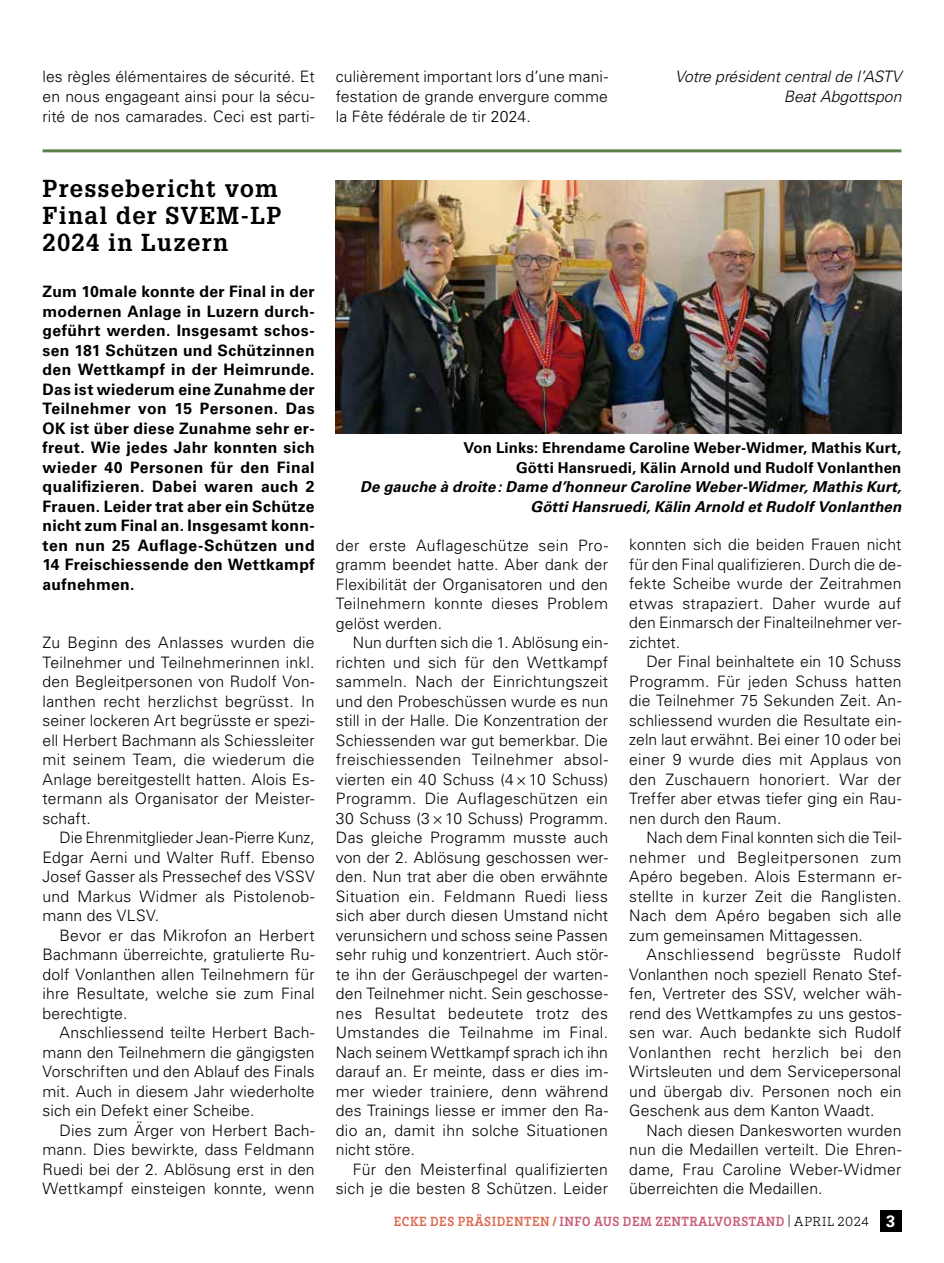
<style>
.page{position:relative;width:944px;height:1263px;background:#fff}
.page>*{position:absolute;margin:0;border:0;box-sizing:border-box;transform-origin:0 0}
.t1{font:700 24px/27px "Glypha LT Std";letter-spacing:.05em;color:#000}
.t2{font:300 15.75px/19.5px "Univers LT Std";letter-spacing:.01em;color:#000;text-align:justify}
.t3{font:700 15.75px/19.5px "Univers LT Std";letter-spacing:.025em;color:#000;text-align:justify}
.t4{font:italic 300 15.75px/19.5px "Univers LT Std";color:#000;text-align:right}
.t5{font:italic 700 15px/19.5px "Univers LT Std";letter-spacing:.01em;color:#000;text-align:right}
.t6{font:700 15px/19.5px "Univers LT Std";letter-spacing:.01em;color:#000;text-align:right}
.t7{font:700 13.65px "Brix Slab";letter-spacing:.045em;color:#c85d75;scale:.93 1}
.s1{color:#dd6a51}
.s2{font-weight:300;font-size:13.5px;color:#000}
.s3{font-family:"Univers LT Std";font-size:16.5px;color:#fff}
</style>
<div class="page">
<div style="left:880px;top:1210px;width:21px;height:21px;background:#000"></div>
<hr style="left:43px;top:149px;width:858px;height:3px;background:#5e8149">
<img style="left:336px;top:180px;width:565px;height:253px">
<p class="t2" style="left:43px;top:67px;width:274px">les règles élémentaires de sécurité. Et en nous engageant ainsi pour la sécu&shy;rité de nos camarades. Ceci est parti-</p>
<p class="t2" style="left:336px;top:67px;width:274px">culièrement important lors d’une mani&shy;festation de grande envergure comme la Fête fédérale de tir 2024.</p>
<p class="t4" style="left:675px;top:67px;width:228px">Votre président central de l’ASTV<br>Beat Abgottspon</p>
<h1 class="t1" style="left:43px;top:175px;width:240px">Pressebericht vom<br>Final der SVEM-LP<br>2024 in Luzern</h1>
<p class="t3" style="left:43px;top:282px;width:274px">Zum 10male konnte der Final in der modernen Anlage in Luzern durch&shy;geführt werden. Insgesamt schos&shy;sen 181 Schützen und Schützinnen den Wettkampf in der Heimrunde.<br>Das ist wiederum eine Zunahme der Teilnehmer von 15 Personen. Das OK ist über diese Zunahme sehr er&shy;freut. Wie jedes Jahr konnten sich wieder 40 Personen für den Final qualifizieren. Dabei waren auch 2<br>Frauen. Leider trat aber ein Schütze nicht zum Final an. Insgesamt konn&shy;ten nun 25 Auflage-Schützen und 14 Freischiessende den Wettkampf aufnehmen.</p>
<p class="t2" style="left:43px;top:633px;width:274px">Zu Beginn des Anlasses wurden die Teilnehmer und Teilnehmerinnen inkl. den Begleitpersonen von Rudolf Von&shy;lanthen recht herzlichst begrüsst. In seiner lockeren Art begrüsste er spezi&shy;ell Herbert Bachmann als Schiessleiter mit seinem Team, die wiederum die Anlage bereitgestellt hatten. Alois Es&shy;termann als Organisator der Meister&shy;schaft.</p>
<p class="t2" style="left:43px;top:828px;width:274px;text-indent:17px">Die Ehrenmitglieder Jean-Pierre Kunz, Edgar Aerni und Walter Ruff. Ebenso Josef Gasser als Pressechef des VSSV und Markus Widmer als Pistolenob&shy;mann des VLSV.</p>
<p class="t2" style="left:43px;top:925px;width:274px;text-indent:17px">Bevor er das Mikrofon an Herbert Bachmann überreichte, gratulierte Ru&shy;dolf Vonlanthen allen Teilnehmern für ihre Resultate, welche sie zum Final berechtigte.</p>
<p class="t2" style="left:43px;top:1023px;width:274px;text-indent:17px">Anschliessend teilte Herbert Bach&shy;mann den Teilnehmern die gängigsten Vorschriften und den Ablauf des Finals mit. Auch in diesem Jahr wiederholte sich ein Defekt einer Scheibe.</p>
<p class="t2" style="left:43px;top:1120px;width:274px;text-indent:17px">Dies zum Ärger von Herbert Bach&shy;mann. Dies bewirkte, dass Feldmann Ruedi bei der 2. Ablösung erst in den Wettkampf einsteigen konnte, wenn</p>
<p class="t6" style="left:463px;top:438px;width:439px">Von Links: Ehrendame Caroline Weber-Widmer, Mathis Kurt,<br>Götti Hansruedi, Kälin Arnold und Rudolf Vonlanthen</p>
<p class="t5" style="left:360px;top:477px;width:543px">De gauche à droite: Dame d’honneur Caroline Weber-Widmer, Mathis Kurt,<br>Götti Hansruedi, Kälin Arnold et Rudolf Vonlanthen</p>
<p class="t2" style="left:336px;top:535px;width:274px">der erste Auflageschütze sein Pro&shy;gramm beendet hatte. Aber dank der Flexibilität der Organisatoren und den Teilnehmern konnte dieses Problem gelöst werden.</p>
<p class="t2" style="left:336px;top:633px;width:274px;text-indent:17px">Nun durften sich die 1. Ablösung ein&shy;richten und sich für den Wettkampf sammeln. Nach der Einrichtungszeit und den Probeschüssen wurde es nun still in der Halle. Die Konzentration der Schiessenden war gut bemerkbar. Die freischiessenden Teilnehmer absol&shy;vierten ein 40 Schuss (4×10 Schuss)<br>Programm. Die Auflageschützen ein 30 Schuss (3×10 Schuss) Programm.<br>Das gleiche Programm musste auch von der 2. Ablösung geschossen wer&shy;den. Nun trat aber die oben erwähnte Situation ein. Feldmann Ruedi liess sich aber durch diesen Umstand nicht verunsichern und schoss seine Passen sehr ruhig und konzentriert. Auch stör&shy;te ihn der Geräuschpegel der warten&shy;den Teilnehmer nicht. Sein geschosse&shy;nes Resultat bedeutete trotz des Umstandes die Teilnahme im Final.<br>Nach seinem Wettkampf sprach ich ihn darauf an. Er meinte, dass er dies im&shy;mer wieder trainiere, denn während des Trainings liesse er immer den Ra&shy;dio an, damit ihn solche Situationen nicht störe.</p>
<p class="t2" style="left:336px;top:1159px;width:274px;text-align:right">Für den Meisterfinal qualifizierten sich je die besten 8 Schützen. Leider</p>
<p class="t2" style="left:629px;top:535px;width:274px">konnten sich die beiden Frauen nicht für den Final qualifizieren. Durch die de&shy;fekte Scheibe wurde der Zeitrahmen etwas strapaziert. Daher wurde auf den Einmarsch der Finalteilnehmer ver&shy;zichtet.</p>
<p class="t2" style="left:629px;top:652px;width:274px;text-indent:17px">Der Final beinhaltete ein 10 Schuss Programm. Für jeden Schuss hatten die Teilnehmer 75 Sekunden Zeit. An&shy;schliessend wurden die Resultate ein&shy;zeln laut erwähnt. Bei einer 10 oder bei einer 9 wurde dies mit Applaus von den Zuschauern honoriert. War der Treffer aber etwas tiefer ging ein Rau&shy;nen durch den Raum.</p>
<p class="t2" style="left:629px;top:828px;width:274px;text-indent:17px">Nach dem Final konnten sich die Teil&shy;nehmer und Begleitpersonen zum Apéro begeben. Alois Estermann er&shy;stellte in kurzer Zeit die Ranglisten.<br>Nach dem Apéro begaben sich alle zum gemeinsamen Mittagessen.</p>
<p class="t2" style="left:629px;top:945px;width:274px;text-indent:17px">Anschliessend begrüsste Rudolf Vonlanthen noch speziell Renato Stef&shy;fen, Vertreter des SSV, welcher wäh&shy;rend des Wettkampfes zu uns gestos&shy;sen war. Auch bedankte sich Rudolf Vonlanthen recht herzlich bei den Wirtsleuten und dem Servicepersonal und übergab div. Personen noch ein Geschenk aus dem Kanton Waadt.</p>
<p class="t2" style="left:629px;top:1120px;width:274px;text-indent:17px">Nach diesen Dankesworten wurden nun die Medaillen verteilt. Die Ehren&shy;dame, Frau Caroline Weber-Widmer überreichten die Medaillen.</p>
<p class="t7" style="left:394px;top:1212px;width:541px"><span class="s1">ECKE DES PRÄSIDENTEN /</span>INFO AUS DEM ZENTRALVORSTAND <span class="s2">| APRIL 2024</span> <span class="s3">3</span></p>
</div>
